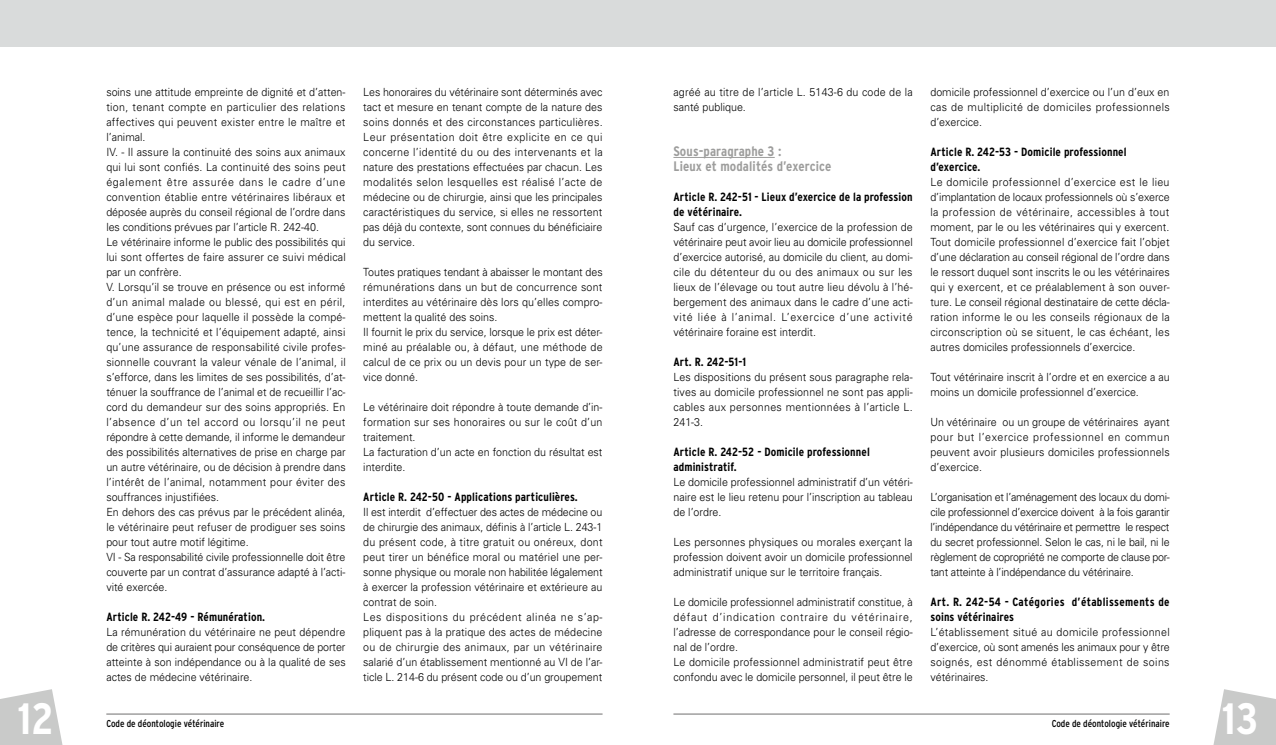
<style>
.page{position:relative;width:1276px;height:745px;background:#fff}
.page>*{position:absolute;margin:0;border:0;box-sizing:border-box;transform-origin:0 0}
.t1{font:700 condensed 43.75px "Interstate";color:#fff}
.t2{font:700 condensed 13.75px/15px "Interstate";letter-spacing:.01em;color:#9d9d9c}
.t3{font:700 condensed 11.88px/15px "Interstate";letter-spacing:.01em;color:#000}
.t4{font:300 11.25px/15px "Univers";color:#000;text-align:justify;scale:.95 1}
.t5{font:condensed 10px "Interstate";color:#000}
</style>
<div class="page">
<svg style="left:0;top:689px;width:63px;height:55px"></svg>
<svg style="left:1213px;top:689px;width:63px;height:55px"></svg>
<hr style="left:106px;top:713px;width:496px;height:1px;background:#706f6f">
<hr style="left:673px;top:713px;width:496px;height:1px;background:#706f6f">
<div style="left:0;top:0;width:1276px;height:46px;background:#d9dbdb"></div>
<hr style="left:673px;top:157px;width:102px;height:1px;background:#9d9d9c">
<h1 class="t1" style="left:18px;top:693px;width:38px">12</h1>
<p class="t4" style="left:106px;top:84px;width:253px;text-align:left">soins une attitude empreinte de dignité et d’atten&shy;tion, tenant compte en particulier des relations affectives qui peuvent exister entre le maître et l’animal.<br>IV. - Il assure la continuité des soins aux animaux qui lui sont confiés. La continuité des soins peut également être assurée dans le cadre d’une convention établie entre vétérinaires libéraux et déposée auprès du conseil régional de l’ordre dans les conditions prévues par l’article R. 242-40.<br>Le vétérinaire informe le public des possibilités qui lui sont offertes de faire assurer ce suivi médical par un confrère.<br>V. Lorsqu’il se trouve en présence ou est informé d’un animal malade ou blessé, qui est en péril, d’une espèce pour laquelle il possède la compé&shy;tence, la technicité et l’équipement adapté, ainsi qu’une assurance de responsabilité civile profes&shy;sionnelle couvrant la valeur vénale de l’animal, il s’efforce, dans les limites de ses possibilités, d’at&shy;ténuer la souffrance de l’animal et de recueillir l’ac&shy;cord du demandeur sur des soins appropriés. En l’absence d’un tel accord ou lorsqu’il ne peut répondre à cette demande, il informe le demandeur des possibilités alternatives de prise en charge par un autre vétérinaire, ou de décision à prendre dans l’intérêt de l’animal, notamment pour éviter des souffrances injustifiées.<br>En dehors des cas prévus par le précédent alinéa, le vétérinaire peut refuser de prodiguer ses soins pour tout autre motif légitime.<br>VI - Sa responsabilité civile professionnelle doit être couverte par un contrat d’assurance adapté à l’acti&shy;vité exercée.</p>
<p class="t3" style="left:106px;top:609px;width:160px">Article R. 242-49 - Rémunération.</p>
<p class="t4" style="left:106px;top:624px;width:253px">La rémunération du vétérinaire ne peut dépendre de critères qui auraient pour conséquence de porter atteinte à son indépendance ou à la qualité de ses actes de médecine vétérinaire.</p>
<p class="t4" style="left:363px;top:84px;width:253px">Les honoraires du vétérinaire sont déterminés avec tact et mesure en tenant compte de la nature des soins donnés et des circonstances particulières.<br>Leur présentation doit être explicite en ce qui concerne l’identité du ou des intervenants et la nature des prestations effectuées par chacun. Les modalités selon lesquelles est réalisé l’acte de médecine ou de chirurgie, ainsi que les principales caractéristiques du service, si elles ne ressortent pas déjà du contexte, sont connues du bénéficiaire du service.</p>
<p class="t4" style="left:363px;top:264px;width:253px;text-align:left">Toutes pratiques tendant à abaisser le montant des rémunérations dans un but de concurrence sont interdites au vétérinaire dès lors qu’elles compro&shy;mettent la qualité des soins.<br>Il fournit le prix du service, lorsque le prix est déter&shy;miné au préalable ou, à défaut, une méthode de calcul de ce prix ou un devis pour un type de ser&shy;vice donné.</p>
<p class="t4" style="left:363px;top:399px;width:253px;text-align:left">Le vétérinaire doit répondre à toute demande d’in&shy;formation sur ses honoraires ou sur le coût d’un traitement.<br>La facturation d’un acte en fonction du résultat est interdite.</p>
<p class="t3" style="left:363px;top:489px;width:216px">Article R. 242-50 - Applications particulières.</p>
<p class="t4" style="left:363px;top:504px;width:253px;text-align:left">Il est interdit d’effectuer des actes de médecine ou de chirurgie des animaux, définis à l’article L. 243-1 du présent code, à titre gratuit ou onéreux, dont peut tirer un bénéfice moral ou matériel une per&shy;sonne physique ou morale non habilitée légalement à exercer la profession vétérinaire et extérieure au contrat de soin.<br>Les dispositions du précédent alinéa ne s’ap&shy;pliquent pas à la pratique des actes de médecine ou de chirurgie des animaux, par un vétérinaire salarié d’un établissement mentionné au VI de l’ar&shy;ticle L. 214-6 du présent code ou d’un groupement</p>
<p class="t4" style="left:673px;top:84px;width:253px">agréé au titre de l’article L. 5143-6 du code de la santé publique.</p>
<p class="t2" style="left:673px;top:143px;width:159px">Sous-paragraphe 3 :<br>Lieux et modalités d’exercice</p>
<p class="t3" style="left:673px;top:189px;width:241px">Article R. 242-51 - Lieux d’exercice de la profession de vétérinaire.</p>
<p class="t4" style="left:673px;top:219px;width:253px">Sauf cas d’urgence, l’exercice de la profession de vétérinaire peut avoir lieu au domicile professionnel d’exercice autorisé, au domicile du client, au domi&shy;cile du détenteur du ou des animaux ou sur les lieux de l’élevage ou tout autre lieu dévolu à l’hé&shy;bergement des animaux dans le cadre d’une acti&shy;vité liée à l’animal. L’exercice d’une activité vétérinaire foraine est interdit.</p>
<p class="t3" style="left:673px;top:354px;width:74px">Art. R. 242-51-1</p>
<p class="t4" style="left:673px;top:369px;width:253px">Les dispositions du présent sous paragraphe rela&shy;tives au domicile professionnel ne sont pas appli&shy;cables aux personnes mentionnées à l’article L.<br>241-3.</p>
<p class="t3" style="left:673px;top:444px;width:198px">Article R. 242-52 - Domicile professionnel administratif.</p>
<p class="t4" style="left:673px;top:474px;width:253px">Le domicile professionnel administratif d’un vétéri&shy;naire est le lieu retenu pour l’inscription au tableau de l’ordre.</p>
<p class="t4" style="left:673px;top:534px;width:253px">Les personnes physiques ou morales exerçant la profession doivent avoir un domicile professionnel administratif unique sur le territoire français.</p>
<p class="t4" style="left:673px;top:594px;width:253px;text-align:left">Le domicile professionnel administratif constitue, à défaut d’indication contraire du vétérinaire, l’adresse de correspondance pour le conseil régio&shy;nal de l’ordre.<br>Le domicile professionnel administratif peut être confondu avec le domicile personnel, il peut être le</p>
<p class="t4" style="left:930px;top:84px;width:253px">domicile professionnel d’exercice ou l’un d’eux en cas de multiplicité de domiciles professionnels d’exercice.</p>
<p class="t3" style="left:930px;top:144px;width:198px">Article R. 242-53 - Domicile professionnel d’exercice.</p>
<p class="t4" style="left:930px;top:174px;width:253px">Le domicile professionnel d’exercice est le lieu d’implantation de locaux professionnels où s’exerce la profession de vétérinaire, accessibles à tout moment, par le ou les vétérinaires qui y exercent.<br>Tout domicile professionnel d’exercice fait l’objet d’une déclaration au conseil régional de l’ordre dans le ressort duquel sont inscrits le ou les vétérinaires qui y exercent, et ce préalablement à son ouver&shy;ture. Le conseil régional destinataire de cette décla&shy;ration informe le ou les conseils régionaux de la circonscription où se situent, le cas échéant, les autres domiciles professionnels d’exercice.</p>
<p class="t4" style="left:930px;top:369px;width:253px">Tout vétérinaire inscrit à l’ordre et en exercice a au moins un domicile professionnel d’exercice.</p>
<p class="t4" style="left:930px;top:414px;width:253px">Un vétérinaire ou un groupe de vétérinaires ayant pour but l’exercice professionnel en commun peuvent avoir plusieurs domiciles professionnels d’exercice.</p>
<p class="t4" style="left:930px;top:489px;width:253px">L’organisation et l’aménagement des locaux du domi&shy;cile professionnel d’exercice doivent à la fois garantir l’indépendance du vétérinaire et permettre le respect du secret professionnel. Selon le cas, ni le bail, ni le règlement de copropriété ne comporte de clause por&shy;tant atteinte à l’indépendance du vétérinaire.</p>
<p class="t3" style="left:930px;top:594px;width:241px">Art. R. 242-54 - Catégories d’établissements de soins vétérinaires</p>
<p class="t4" style="left:930px;top:624px;width:253px">L’établissement situé au domicile professionnel d’exercice, où sont amenés les animaux pour y être soignés, est dénommé établissement de soins vétérinaires.</p>
<p class="t5" style="left:106px;top:717px;width:119px">Code de déontologie vétérinaire</p>
<p class="t5" style="left:1051px;top:717px;width:119px">Code de déontologie vétérinaire</p>
<h1 class="t1" style="left:1222px;top:693px;width:38px">13</h1>
</div>
